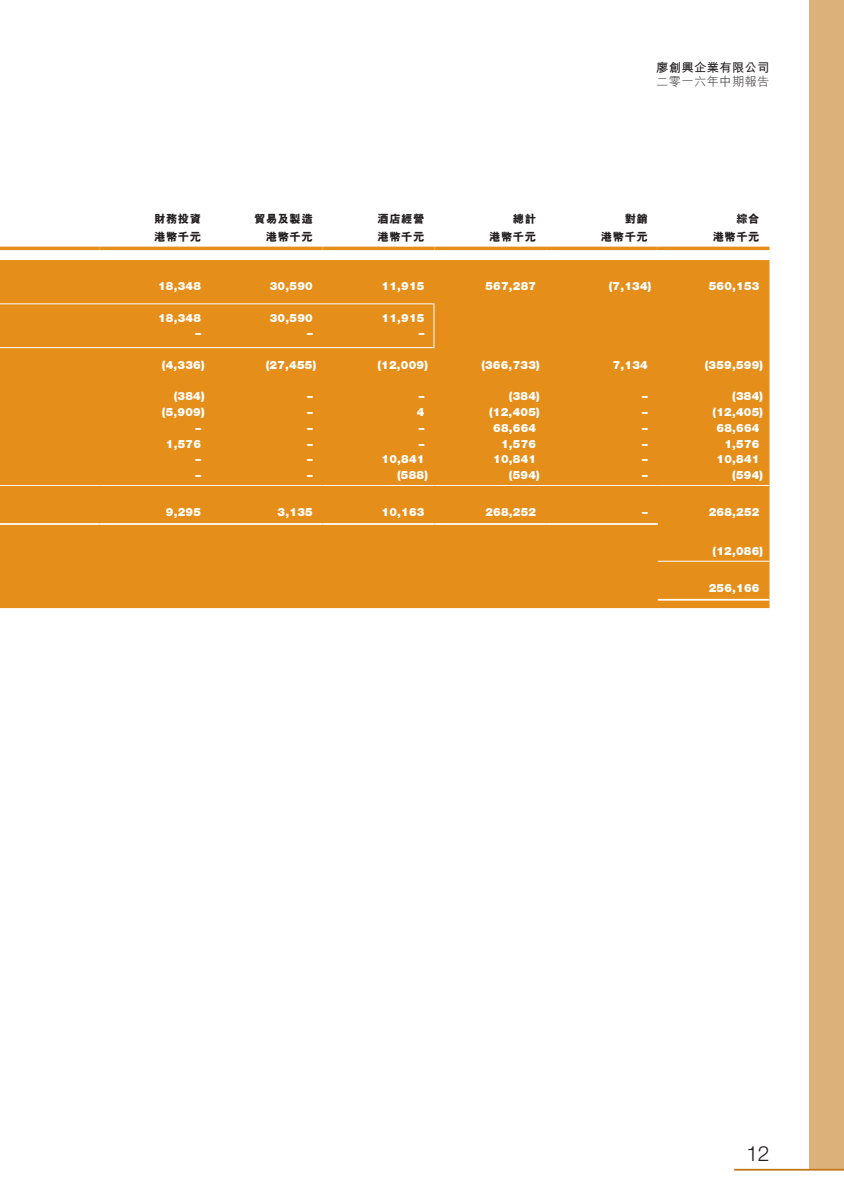
<style>
.page{position:relative;width:844px;height:1191px;background:#fff}
.page>*{position:absolute;margin:0;border:0;box-sizing:border-box;transform-origin:0 0}
.t1{font:300 21px "Helvetica Neue LT Std";color:#231f20}
.t2{font:700 12.25px "M Hei HK";letter-spacing:.03em;color:#231f20}
.t3{font:300 12.25px "M Hei HK";letter-spacing:.03em;color:#231f20}
._51_N_Table_txt{font:900 11.38px "Helvetica Neue LT Std";letter-spacing:.02em;color:#fff}
._51_N_Table_txt-2{font:800 11.38px "M Hei HK";letter-spacing:.04em;color:#231f20}
</style>
<div class="page">
<div style="left:809px;top:0;width:34px;height:1169px;background:#ddb17a"></div>
<hr style="left:734px;top:1168px;width:109px;height:2px;background:#c07712">
<div style="left:0;top:260px;width:769px;height:348px;background:#e58e19"></div>
<hr style="left:0;top:247px;width:99px;height:3px;background:#e58e19">
<hr style="left:99px;top:247px;width:112px;height:3px;background:#e58e19">
<hr style="left:211px;top:247px;width:111px;height:3px;background:#e58e19">
<hr style="left:322px;top:247px;width:112px;height:3px;background:#e58e19">
<hr style="left:434px;top:247px;width:112px;height:3px;background:#e58e19">
<hr style="left:546px;top:247px;width:111px;height:3px;background:#e58e19">
<hr style="left:657px;top:247px;width:112px;height:3px;background:#e58e19">
<div style="left:0;top:303px;width:434px;height:45px;background:#e58e19"></div>
<hr style="left:0;top:485px;width:99px;height:1px;background:#fff">
<hr style="left:99px;top:485px;width:112px;height:1px;background:#fff">
<hr style="left:211px;top:485px;width:111px;height:1px;background:#fff">
<hr style="left:322px;top:485px;width:112px;height:1px;background:#fff">
<hr style="left:434px;top:485px;width:112px;height:1px;background:#fff">
<hr style="left:546px;top:485px;width:111px;height:1px;background:#fff">
<hr style="left:657px;top:485px;width:112px;height:1px;background:#fff">
<hr style="left:0;top:523px;width:99px;height:2px;background:#fff">
<hr style="left:99px;top:523px;width:112px;height:2px;background:#fff">
<hr style="left:211px;top:523px;width:111px;height:2px;background:#fff">
<hr style="left:322px;top:523px;width:112px;height:2px;background:#fff">
<hr style="left:434px;top:523px;width:112px;height:2px;background:#fff">
<hr style="left:546px;top:523px;width:111px;height:2px;background:#fff">
<hr style="left:657px;top:561px;width:112px;height:1px;background:#fff">
<hr style="left:657px;top:599px;width:112px;height:1px;background:#fff">
<p class="t2" style="left:656px;top:59px;width:115px">廖創興企業有限公司</p>
<p class="t3" style="left:656px;top:75px;width:115px">二零一六年中期報告</p>
<p class="_51_N_Table_txt-2" style="left:154px;top:213px;width:48px">財務投資</p>
<p class="_51_N_Table_txt-2" style="left:254px;top:213px;width:60px">貿易及製造</p>
<p class="_51_N_Table_txt-2" style="left:377px;top:213px;width:48px">酒店經營</p>
<p class="_51_N_Table_txt-2" style="left:513px;top:213px;width:25px">總計</p>
<p class="_51_N_Table_txt-2" style="left:624px;top:213px;width:25px">對銷</p>
<p class="_51_N_Table_txt-2" style="left:736px;top:213px;width:25px">綜合</p>
<p class="_51_N_Table_txt-2" style="left:154px;top:231px;width:48px">港幣千元</p>
<p class="_51_N_Table_txt-2" style="left:266px;top:231px;width:48px">港幣千元</p>
<p class="_51_N_Table_txt-2" style="left:377px;top:231px;width:48px">港幣千元</p>
<p class="_51_N_Table_txt-2" style="left:489px;top:231px;width:48px">港幣千元</p>
<p class="_51_N_Table_txt-2" style="left:600px;top:231px;width:48px">港幣千元</p>
<p class="_51_N_Table_txt-2" style="left:712px;top:231px;width:48px">港幣千元</p>
<p class="_51_N_Table_txt" style="left:158px;top:279px;width:44px">18,348</p>
<p class="_51_N_Table_txt" style="left:270px;top:279px;width:44px">30,590</p>
<p class="_51_N_Table_txt" style="left:381px;top:279px;width:44px">11,915</p>
<p class="_51_N_Table_txt" style="left:485px;top:279px;width:52px">567,287</p>
<p class="_51_N_Table_txt" style="left:608px;top:279px;width:44px">)7,134(</p>
<p class="_51_N_Table_txt" style="left:708px;top:279px;width:52px">560,153</p>
<p class="_51_N_Table_txt" style="left:158px;top:311px;width:44px">18,348</p>
<p class="_51_N_Table_txt" style="left:270px;top:311px;width:44px">30,590</p>
<p class="_51_N_Table_txt" style="left:381px;top:311px;width:44px">11,915</p>
<p class="_51_N_Table_txt" style="left:195px;top:326px;width:7px">–</p>
<p class="_51_N_Table_txt" style="left:307px;top:326px;width:7px">–</p>
<p class="_51_N_Table_txt" style="left:418px;top:326px;width:7px">–</p>
<p class="_51_N_Table_txt" style="left:162px;top:358px;width:44px">)4,336(</p>
<p class="_51_N_Table_txt" style="left:266px;top:358px;width:52px">)27,455(</p>
<p class="_51_N_Table_txt" style="left:377px;top:358px;width:52px">)12,009(</p>
<p class="_51_N_Table_txt" style="left:481px;top:358px;width:60px">)366,733(</p>
<p class="_51_N_Table_txt" style="left:612px;top:358px;width:37px">7,134</p>
<p class="_51_N_Table_txt" style="left:704px;top:358px;width:60px">)359,599(</p>
<p class="_51_N_Table_txt" style="left:174px;top:389px;width:32px">)384(</p>
<p class="_51_N_Table_txt" style="left:307px;top:389px;width:7px">–</p>
<p class="_51_N_Table_txt" style="left:418px;top:389px;width:7px">–</p>
<p class="_51_N_Table_txt" style="left:508px;top:389px;width:32px">)384(</p>
<p class="_51_N_Table_txt" style="left:642px;top:389px;width:7px">–</p>
<p class="_51_N_Table_txt" style="left:732px;top:389px;width:32px">)384(</p>
<p class="_51_N_Table_txt" style="left:162px;top:405px;width:44px">)5,909(</p>
<p class="_51_N_Table_txt" style="left:307px;top:405px;width:7px">–</p>
<p class="_51_N_Table_txt" style="left:417px;top:405px;width:9px">4</p>
<p class="_51_N_Table_txt" style="left:489px;top:405px;width:52px">)12,405(</p>
<p class="_51_N_Table_txt" style="left:642px;top:405px;width:7px">–</p>
<p class="_51_N_Table_txt" style="left:712px;top:405px;width:52px">)12,405(</p>
<p class="_51_N_Table_txt" style="left:195px;top:421px;width:7px">–</p>
<p class="_51_N_Table_txt" style="left:307px;top:421px;width:7px">–</p>
<p class="_51_N_Table_txt" style="left:418px;top:421px;width:7px">–</p>
<p class="_51_N_Table_txt" style="left:493px;top:421px;width:44px">68,664</p>
<p class="_51_N_Table_txt" style="left:642px;top:421px;width:7px">–</p>
<p class="_51_N_Table_txt" style="left:716px;top:421px;width:44px">68,664</p>
<p class="_51_N_Table_txt" style="left:166px;top:437px;width:37px">1,576</p>
<p class="_51_N_Table_txt" style="left:307px;top:437px;width:7px">–</p>
<p class="_51_N_Table_txt" style="left:418px;top:437px;width:7px">–</p>
<p class="_51_N_Table_txt" style="left:501px;top:437px;width:37px">1,576</p>
<p class="_51_N_Table_txt" style="left:642px;top:437px;width:7px">–</p>
<p class="_51_N_Table_txt" style="left:724px;top:437px;width:37px">1,576</p>
<p class="_51_N_Table_txt" style="left:195px;top:452px;width:7px">–</p>
<p class="_51_N_Table_txt" style="left:307px;top:452px;width:7px">–</p>
<p class="_51_N_Table_txt" style="left:381px;top:452px;width:44px">10,841</p>
<p class="_51_N_Table_txt" style="left:493px;top:452px;width:44px">10,841</p>
<p class="_51_N_Table_txt" style="left:642px;top:452px;width:7px">–</p>
<p class="_51_N_Table_txt" style="left:716px;top:452px;width:44px">10,841</p>
<p class="_51_N_Table_txt" style="left:195px;top:468px;width:7px">–</p>
<p class="_51_N_Table_txt" style="left:307px;top:468px;width:7px">–</p>
<p class="_51_N_Table_txt" style="left:397px;top:468px;width:32px">)588(</p>
<p class="_51_N_Table_txt" style="left:508px;top:468px;width:32px">)594(</p>
<p class="_51_N_Table_txt" style="left:642px;top:468px;width:7px">–</p>
<p class="_51_N_Table_txt" style="left:732px;top:468px;width:32px">)594(</p>
<p class="_51_N_Table_txt" style="left:166px;top:505px;width:37px">9,295</p>
<p class="_51_N_Table_txt" style="left:277px;top:505px;width:37px">3,135</p>
<p class="_51_N_Table_txt" style="left:381px;top:505px;width:44px">10,163</p>
<p class="_51_N_Table_txt" style="left:485px;top:505px;width:52px">268,252</p>
<p class="_51_N_Table_txt" style="left:642px;top:505px;width:7px">–</p>
<p class="_51_N_Table_txt" style="left:708px;top:505px;width:52px">268,252</p>
<p class="_51_N_Table_txt" style="left:712px;top:544px;width:52px">)12,086(</p>
<p class="_51_N_Table_txt" style="left:708px;top:581px;width:52px">256,166</p>
<p class="t1" style="left:746px;top:1140px;width:25px">12</p>
</div>
